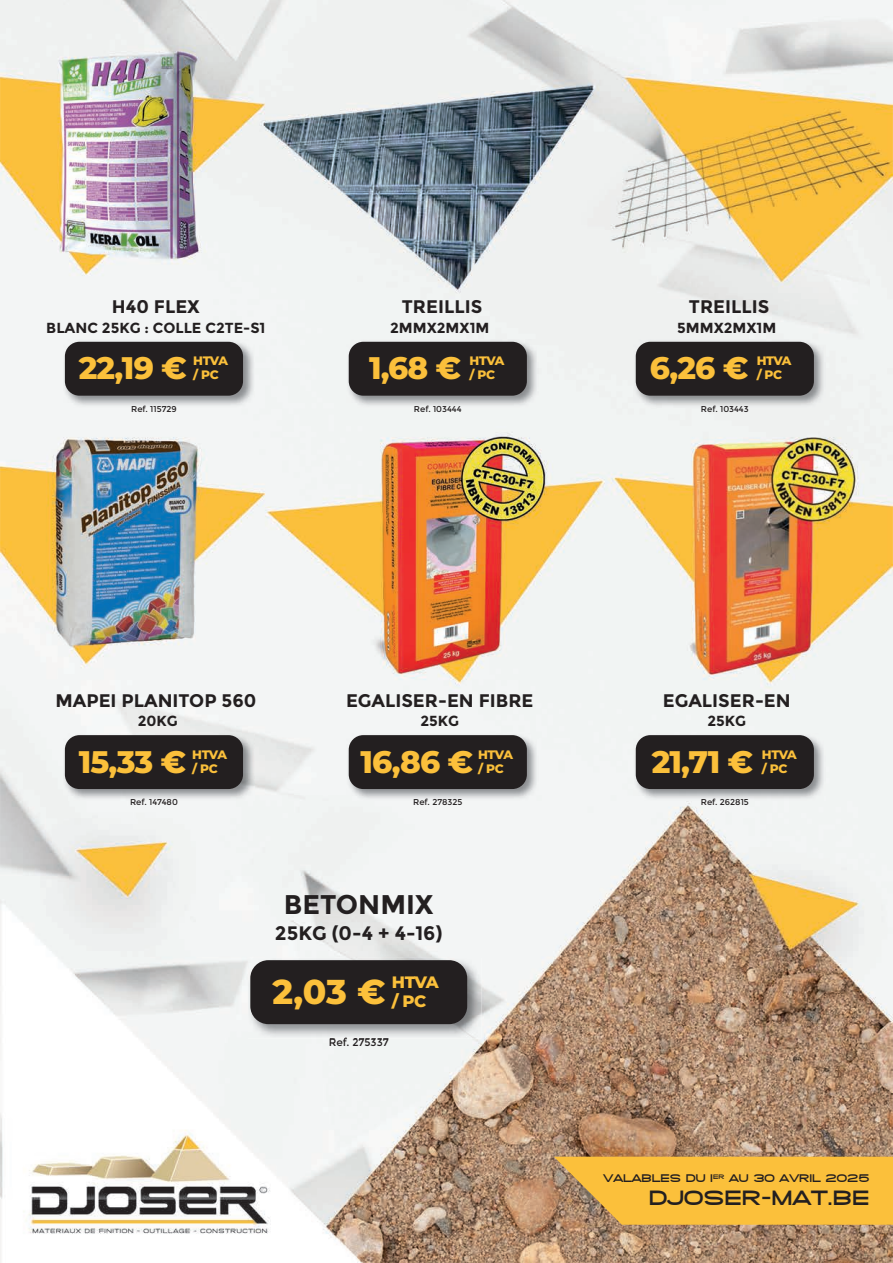
<style>
.page{position:relative;width:893px;height:1263px;background:#fff}
.page>*{position:absolute;margin:0;border:0;box-sizing:border-box;transform-origin:0 0}
.t1{font:800 34.5px "Montserrat";color:#fbc03b}
.t2{font:800 31.2px "Montserrat";letter-spacing:-.03em;color:#fbc03b}
.t3{font:700 27px "Montserrat";color:#231f20}
.t4{font:800 21px "SF Grandezza";color:#231f20}
.t5{font:700 19.5px "Montserrat";color:#231f20}
.t6{font:700 18.15px "Montserrat";color:#231f20}
.t7{font:800 16.5px/19.5px "Montserrat";letter-spacing:-.04em;color:#fbc03b}
.t8{font:700 14.55px "Montserrat";color:#231f20}
.t9{font:800 12.3px/14.2px "Montserrat";letter-spacing:-.04em;color:#fbc03b}
.t10{font:800 11.25px "SF Grandezza";color:#231f20}
.t11{font:10.5px "Montserrat";color:#231f20}
.t12{font:8.55px "Montserrat";color:#231f20}
</style>
<div class="page">
<img style="left:0;top:0;width:893px;height:1263px">
<img style="left:248px;top:958px;width:234px;height:80px">
<img style="left:330px;top:1037px;width:58px;height:1px">
<div style="left:250px;top:960px;width:217px;height:64px;background:#231f20;border-radius:18px"></div>
<img style="left:63px;top:340px;width:192px;height:67px">
<div style="left:65px;top:342px;width:178px;height:54px;background:#231f20;border-radius:15px"></div>
<img style="left:347px;top:340px;width:192px;height:67px">
<div style="left:349px;top:342px;width:178px;height:54px;background:#231f20;border-radius:15px"></div>
<img style="left:634px;top:340px;width:192px;height:67px">
<div style="left:636px;top:342px;width:178px;height:54px;background:#231f20;border-radius:15px"></div>
<img style="left:63px;top:733px;width:192px;height:68px">
<div style="left:65px;top:735px;width:178px;height:54px;background:#231f20;border-radius:15px"></div>
<img style="left:347px;top:733px;width:192px;height:68px">
<div style="left:349px;top:735px;width:178px;height:54px;background:#231f20;border-radius:15px"></div>
<img style="left:634px;top:733px;width:192px;height:68px">
<div style="left:636px;top:735px;width:178px;height:54px;background:#231f20;border-radius:15px"></div>
<svg style="left:554px;top:1157px;width:339px;height:68px;background:#f1b93f"></svg>
<p class="t6" style="left:112px;top:296px;width:90px">H40 FLEX</p>
<p class="t8" style="left:46px;top:319px;width:221px">BLANC 25KG : COLLE C2TE-S1</p>
<p class="t6" style="left:402px;top:296px;width:82px">TREILLIS</p>
<p class="t8" style="left:390px;top:319px;width:101px">2MMX2MX1M</p>
<p class="t6" style="left:689px;top:296px;width:82px">TREILLIS</p>
<p class="t8" style="left:677px;top:319px;width:101px">5MMX2MX1M</p>
<h2 class="t2" style="left:79px;top:345px;width:110px">22,19 €</h2>
<p class="t9" style="left:193px;top:353px;width:36px">HTVA / PC</p>
<h2 class="t2" style="left:369px;top:345px;width:94px">1,68 €</h2>
<p class="t9" style="left:470px;top:353px;width:36px">HTVA / PC</p>
<h2 class="t2" style="left:650px;top:345px;width:100px">6,26 €</h2>
<p class="t9" style="left:757px;top:353px;width:36px">HTVA / PC</p>
<p class="t12" style="left:131px;top:404px;width:47px">Ref. 115729</p>
<p class="t12" style="left:414px;top:404px;width:49px">Ref. 103444</p>
<p class="t12" style="left:701px;top:404px;width:49px">Ref. 103443</p>
<p class="t6" style="left:55px;top:689px;width:202px">MAPEI PLANITOP 560</p>
<p class="t8" style="left:138px;top:712px;width:42px">20KG</p>
<p class="t6" style="left:346px;top:689px;width:189px">EGALISER-EN FIBRE</p>
<p class="t8" style="left:420px;top:712px;width:40px">25KG</p>
<p class="t6" style="left:663px;top:689px;width:129px">EGALISER-EN</p>
<p class="t8" style="left:707px;top:712px;width:40px">25KG</p>
<h2 class="t2" style="left:79px;top:739px;width:109px">15,33 €</h2>
<p class="t9" style="left:192px;top:746px;width:36px">HTVA / PC</p>
<h2 class="t2" style="left:361px;top:739px;width:114px">16,86 €</h2>
<p class="t9" style="left:478px;top:746px;width:36px">HTVA / PC</p>
<h2 class="t2" style="left:652px;top:739px;width:103px">21,71 €</h2>
<p class="t9" style="left:762px;top:746px;width:36px">HTVA / PC</p>
<p class="t12" style="left:130px;top:797px;width:49px">Ref. 147480</p>
<p class="t12" style="left:413px;top:797px;width:51px">Ref. 278325</p>
<p class="t12" style="left:701px;top:797px;width:49px">Ref. 262815</p>
<h3 class="t3" style="left:284px;top:888px;width:151px">BETONMIX</h3>
<p class="t5" style="left:275px;top:921px;width:169px">25KG (0-4 + 4-16)</p>
<h1 class="t1" style="left:273px;top:967px;width:114px">2,03 €</h1>
<p class="t7" style="left:392px;top:971px;width:48px">HTVA / PC</p>
<p class="t11" style="left:329px;top:1036px;width:61px">Ref. 275337</p>
<p class="t10" style="left:604px;top:1171px;width:268px">VALABLES DU 1<sup>ER</sup> AU 30 AVRIL 2025</p>
<p class="t4" style="left:649px;top:1184px;width:222px">DJOSER-MAT.BE</p>
</div>
